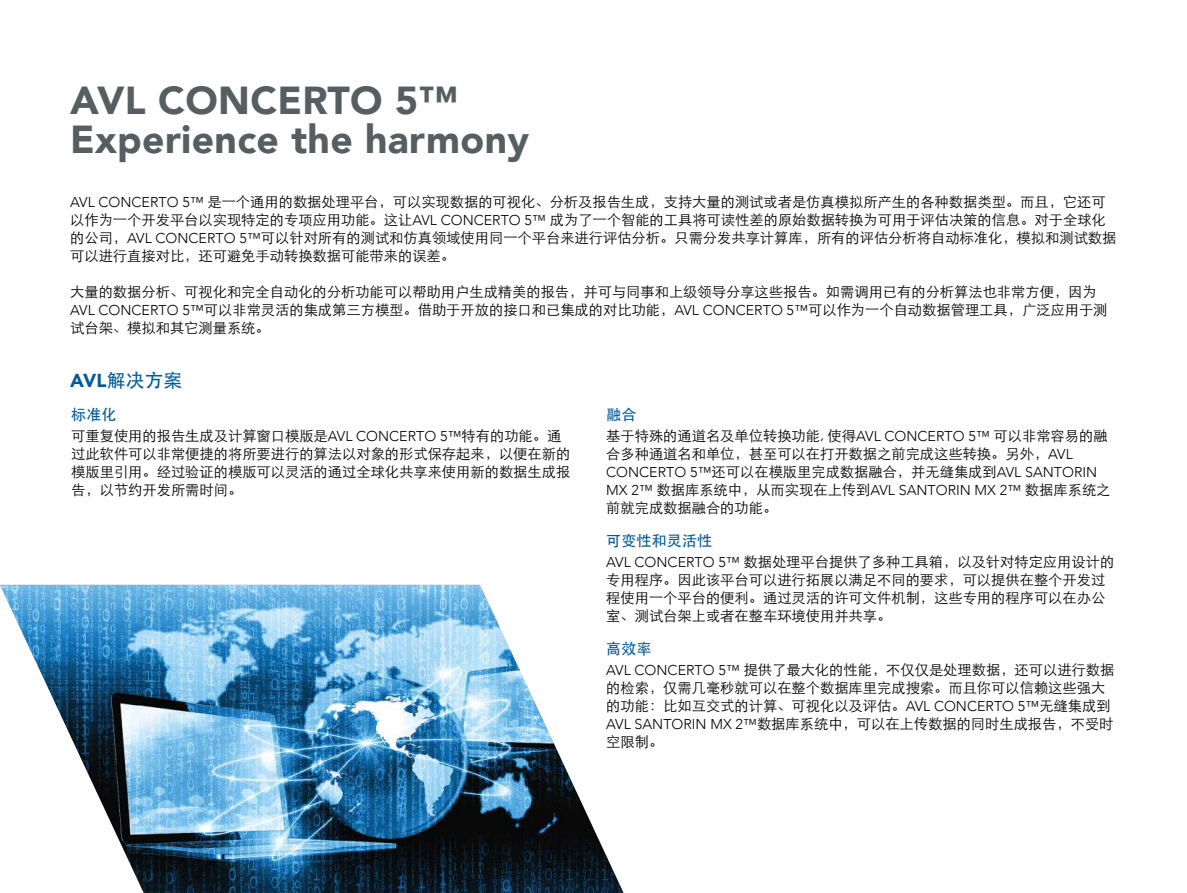
<style>
.page{position:relative;width:1187px;height:893px;background:#fff}
.page>*{position:absolute;margin:0;border:0;box-sizing:border-box;transform-origin:0 0}
.t1{font:900 39px/39px "Avenir";letter-spacing:.01em;color:#575e62}
.t2{font:18.75px "ST Heiti";color:#005a9b}
.t3{font:15px "ST Heiti";letter-spacing:.01em;color:#005a9b}
.t4{font:14.25px/18px "ST Xihei";color:#000}
.t5{font:300 14.25px "Avenir";color:#000}
.s1{font-family:"Avenir";font-weight:300}
.s2{font-family:"Avenir";font-weight:900}
.s3{font-family:"ST Xihei";font-weight:400}
</style>
<div class="page">
<img style="left:0;top:585px;width:623px;height:308px">
<h1 class="t1" style="left:70px;top:80px;width:460px">AVL CONCERTO 5™<br>Experience the harmony</h1>
<p class="t4" style="left:70px;top:193px;width:1047px"><span class="s1">AVL CONCERTO 5™</span> 是一个通用的数据处理平台，可以实现数据的可视化、分析及报告生成，支持大量的测试或者是仿真模拟所产生的各种数据类型。而且，它还可以作为一个开发平台以实现特定的专项应用功能。这让<span class="s1">AVL CONCERTO 5™</span> 成为了一个智能的工具将可读性差的原始数据转换为可用于评估决策的信息。对于全球化的公司，<span class="s1">AVL CONCERTO 5™</span>可以针对所有的测试和仿真领域使用同一个平台来进行评估分析。只需分发共享计算库，所有的评估分析将自动标准化，模拟和测试数据可以进行直接对比，还可避免手动转换数据可能带来的误差。</p>
<p class="t4" style="left:70px;top:283px;width:1038px">大量的数据分析、可视化和完全自动化的分析功能可以帮助用户生成精美的报告，并可与同事和上级领导分享这些报告。如需调用已有的分析算法也非常方便，因为<br><span class="s1">AVL CONCERTO 5™</span>可以非常灵活的集成第三方模型。借助于开放的接口和已集成的对比功能，<span class="s1">AVL CONCERTO 5™</span>可以作为一个自动数据管理工具，广泛应用于测试台架、模拟和其它测量系统。</p>
<h2 class="t2" style="left:70px;top:371px;width:114px"><span class="s2">AVL</span>解决方案</h2>
<p class="t3" style="left:71px;top:407px;width:47px">标准化</p>
<p class="t4" style="left:71px;top:427px;width:500px">可重复使用的报告生成及计算窗口模版是<span class="s1">AVL CONCERTO 5™</span>特有的功能。通过此软件可以非常便捷的将所要进行的算法以对象的形式保存起来，以便在新的模版里引用。经过验证的模版可以灵活的通过全球化共享来使用新的数据生成报告，以节约开发所需时间。</p>
<p class="t3" style="left:606px;top:407px;width:32px">融合</p>
<p class="t4" style="left:606px;top:427px;width:503px">基于特殊的通道名及单位转换功能, 使得<span class="s1">AVL CONCERTO 5™</span> 可以非常容易的融合多种通道名和单位，甚至可以在打开数据之前完成这些转换。另外，<span class="s1">AVL</span></p>
<p class="t5" style="left:606px;top:463px;width:492px">CONCERTO 5™<span class="s3">还可以在模版里完成数据融合，并无缝集成到</span>AVL SANTORIN</p>
<p class="t4" style="left:606px;top:481px;width:505px"><span class="s1">MX 2™</span> 数据库系统中，从而实现在上传到<span class="s1">AVL SANTORIN MX 2™</span> 数据库系统之前就完成数据融合的功能。</p>
<p class="t3" style="left:606px;top:533px;width:107px">可变性和灵活性</p>
<p class="t4" style="left:606px;top:553px;width:509px"><span class="s1">AVL CONCERTO 5™</span> 数据处理平台提供了多种工具箱，以及针对特定应用设计的专用程序。因此该平台可以进行拓展以满足不同的要求，可以提供在整个开发过程使用一个平台的便利。通过灵活的许可文件机制，这些专用的程序可以在办公室、测试台架上或者在整车环境使用并共享。</p>
<p class="t3" style="left:606px;top:641px;width:47px">高效率</p>
<p class="t4" style="left:606px;top:661px;width:509px"><span class="s1">AVL CONCERTO 5™</span> 提供了最大化的性能，不仅仅是处理数据，还可以进行数据的检索，仅需几毫秒就可以在整个数据库里完成搜索。而且你可以信赖这些强大的功能：比如互交式的计算、可视化以及评估。<span class="s1">AVL CONCERTO 5™</span>无缝集成到<span class="s1">AVL SANTORIN MX 2™</span>数据库系统中，可以在上传数据的同时生成报告，不受时空限制。</p>
</div>
